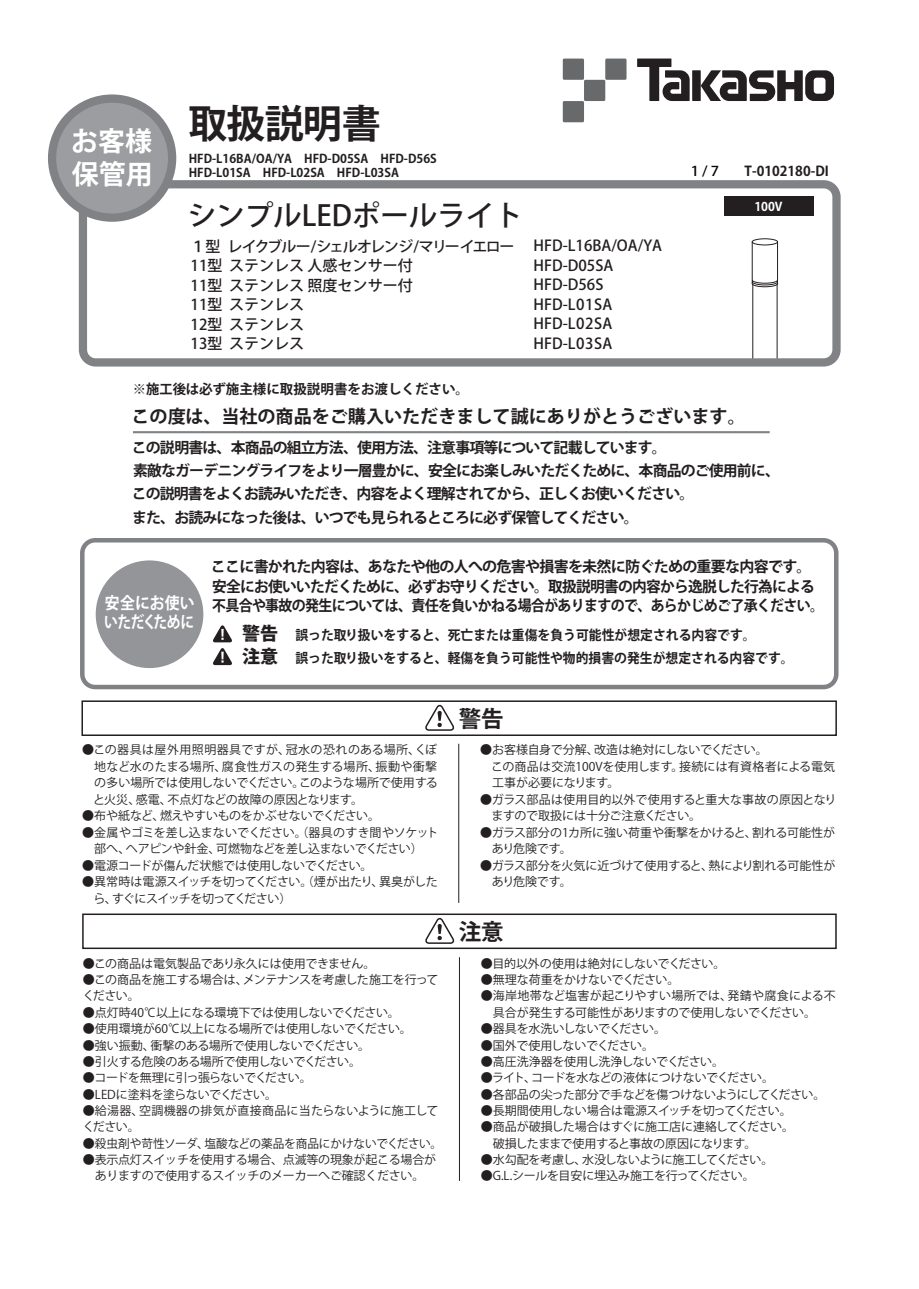
<style>
.page{position:relative;width:919px;height:1289px;background:#fff}
.page>*{position:absolute;margin:0;border:0;box-sizing:border-box;transform-origin:0 0}
.t1{font:700 39px "Koz Go Pro";letter-spacing:-.025em;color:#231f20}
.t2{font:500 28.5px "Koz Go Pro";color:#231f20}
.t3{font:700 27px/32.4px "Koz Go Pro";color:#fff}
.t4{font:700 22.5px "Koz Go Pro";color:#231f20}
.t5{font:700 18px "Koz Go Pro";color:#231f20}
.t6{font:800 18px/23.1px "Koz Go Pro";color:#231f20}
.t7{font:700 16.5px "Koz Go Pro";letter-spacing:-.04em;color:#fff;scale:.83 1}
.t8{font:500 15px/19.5px "Koz Go Pro";color:#231f20}
.t9{font:700 15px "Koz Go Pro";letter-spacing:-.05em;color:#231f20}
.t10{font:700 15px "Koz Go Pro";letter-spacing:-.05em;color:#231f20;scale:.93 1}
.t11{font:700 14.85px/23.4px "Koz Go Pro";letter-spacing:-.055em;color:#231f20}
.t12{font:700 13.5px/22.6px "Koz Go Pro";color:#231f20;scale:.95 1}
.t13{font:700 13.5px "Koz Go Pro";color:#231f20}
.t14{font:500 13.5px "Koz Go Pro";color:#070304;scale:1.09 1}
.t15{font:12px/16.5px "Koz Go Pro";letter-spacing:-.02em;color:#231f20}
.t16{font:12px/16.5px "Koz Go Pro";color:#231f20}
.t17{font:12px/16.5px "Koz Go Pro";letter-spacing:-.04em;color:#231f20}
.t18{font:700 12px/13.5px "Koz Go Pro";color:#231f20}
.t19{font:12px "Koz Go Pro";letter-spacing:.015em;color:#231f20}
.t20{font:12px "Koz Go Pro";letter-spacing:.025em;color:#231f20}
.t21{font:12px "Koz Go Pro";letter-spacing:-.05em;color:#231f20}
.t22{font:700 12px "Koz Go Pro";color:#fff}
</style>
<div class="page">
<svg style="left:637px;top:58px;width:52px;height:43px"></svg>
<div style="left:692px;top:70px;width:8px;height:31px;background:#231f20"></div>
<svg style="left:700px;top:70px;width:134px;height:31px"></svg>
<div style="left:562px;top:59px;width:22px;height:21px;background:#67696b"></div>
<div style="left:584px;top:80px;width:21px;height:21px;background:#67696b"></div>
<div style="left:605px;top:59px;width:21px;height:21px;background:#67696b"></div>
<div style="left:562px;top:101px;width:22px;height:21px;background:#67696b"></div>
<div style="left:723px;top:196px;width:90px;height:19px;background:#231f20"></div>
<div style="left:81px;top:700px;width:755px;height:36px;border:2px solid #231f20"></div>
<hr style="left:458px;top:743px;width:1px;height:159px;background:#231f20">
<svg style="left:425px;top:704px;width:30px;height:27px"></svg>
<hr style="left:459px;top:957px;width:1px;height:223px;background:#231f20">
<div style="left:82px;top:913px;width:754px;height:36px;border:2px solid #231f20"></div>
<svg style="left:425px;top:918px;width:30px;height:26px"></svg>
<div style="left:79px;top:180px;width:761px;height:186px;border:8px solid #808285;border-radius:13px"></div>
<div style="left:52px;top:99px;width:120px;height:119px;background:#9b9da0;border-radius:50%"></div>
<div style="left:48px;top:94px;width:128px;height:128px;border:8px solid #808285;border-radius:50%"></div>
<div style="left:96px;top:560px;width:107px;height:108px;background:#939598;border-radius:50%"></div>
<svg style="left:213px;top:625px;width:19px;height:40px"></svg>
<div style="left:80px;top:538px;width:758px;height:151px;border:5px solid #808285;border-radius:13px"></div>
<hr style="left:133px;top:431px;width:636px;height:2px;background:#808285">
<div style="left:751px;top:238px;width:26px;height:7px;border:1px solid #231f20;border-radius:50%"></div>
<hr style="left:751px;top:242px;width:1px;height:38px;background:#231f20">
<hr style="left:777px;top:242px;width:1px;height:38px;background:#231f20">
<svg style="left:751px;top:279px;width:27px;height:8px"></svg>
<hr style="left:752px;top:284px;width:1px;height:74px;background:#231f20">
<hr style="left:776px;top:284px;width:1px;height:74px;background:#231f20">
<h3 class="t3" style="left:71px;top:127px;width:83px">お客様保管用</h3>
<h1 class="t1" style="left:188px;top:99px;width:194px">取扱説明書</h1>
<p class="t18" style="left:189px;top:153px;width:249px">HFD-L16BA/OA/YA　HFD-D05SA　HFD-D56S<br>HFD-L01SA　HFD-L02SA　HFD-L03SA</p>
<h2 class="t2" style="left:188px;top:197px;width:337px">シンプルLEDポールライト</h2>
<p class="t8" style="left:191px;top:237px;width:325px">１型 レイクブルー/シェルオレンジ/マリーイエロー<br>11型 ステンレス 人感センサー付<br>11型 ステンレス 照度センサー付<br>11型 ステンレス<br>12型 ステンレス<br>13型 ステンレス</p>
<p class="t13" style="left:133px;top:380px;width:337px">※施工後は必ず施主様に取扱説明書をお渡しください。</p>
<p class="t8" style="left:533px;top:237px;width:130px">HFD-L16BA/OA/YA<br>HFD-D05SA<br>HFD-D56S<br>HFD-L01SA<br>HFD-L02SA<br>HFD-L03SA</p>
<p class="t14" style="left:691px;top:162px;width:27px">1 / 7</p>
<p class="t13" style="left:744px;top:162px;width:86px">T-0102180-DI</p>
<p class="t22" style="left:754px;top:199px;width:30px">100V</p>
<h3 class="t5" style="left:131px;top:404px;width:615px">この度は、当社の商品をご購入いただきまして誠にありがとうございます。</h3>
<p class="t11" style="left:132px;top:436px;width:649px">この説明書は、本商品の組立方法、使用方法、注意事項等について記載しています。<br>素敵なガーデニングライフをより一層豊かに、安全にお楽しみいただくために、本商品のご使用前に、この説明書をよくお読みいただき、内容をよく理解されてから、正しくお使いください。<br>また、お読みになった後は、いつでも見られるところに必ず保管してください。</p>
<p class="t9" style="left:211px;top:557px;width:602px">ここに書かれた内容は、あなたや他の人への危害や損害を未然に防ぐための重要な内容です。</p>
<p class="t9" style="left:212px;top:576px;width:604px">安全にお使いいただくために、必ずお守りください。取扱説明書の内容から逸脱した行為による</p>
<p class="t10" style="left:105px;top:596px;width:774px"><sup>安全にお使い</sup> 不具合や事故の発生については、責任を負いかねる場合がありますので、あらかじめご了承ください。</p>
<h3 class="t7" style="left:104px;top:611px;width:110px">いただくために</h3>
<p class="t12" style="left:295px;top:625px;width:526px">誤った取り扱いをすると、死亡または重傷を負う可能性が想定される内容です。<br>誤った取り扱いをすると、軽傷を負う可能性や物的損害の発生が想定される内容です。</p>
<h3 class="t6" style="left:242px;top:623px;width:37px">警告注意</h3>
<p class="t15" style="left:93px;top:742px;width:346px;text-align:justify;text-indent:-11px">●この器具は屋外用照明器具ですが、冠水の恐れのある場所、くぼ地など水のたまる場所、腐食性ガスの発生する場所、振動や衝撃の多い場所では使用しないでください。このような場所で使用すると火災、感電、不点灯などの故障の原因となります。</p>
<p class="t15" style="left:82px;top:808px;width:299px">●布や紙など、燃えやすいものをかぶせないでください。</p>
<p class="t15" style="left:82px;top:824px;width:357px;text-align:center">●金属やゴミを差し込まないでください。（器具のすき間やソケット部へ、ヘアピンや針金、可燃物などを差し込まないでください）</p>
<p class="t15" style="left:82px;top:857px;width:292px">●電源コードが傷んだ状態では使用しないでください。</p>
<p class="t17" style="left:93px;top:874px;width:346px;text-indent:-11px">●異常時は電源スイッチを切ってください。（煙が出たり、異臭がしたら、すぐにスイッチを切ってください）</p>
<p class="t15" style="left:83px;top:955px;width:294px">●この商品は電気製品であり永久には使用できません。</p>
<p class="t15" style="left:83px;top:971px;width:357px">●この商品を施工する場合は、メンテナンスを考慮した施工を行ってください。</p>
<p class="t15" style="left:83px;top:1004px;width:318px">●点灯時40℃以上になる環境下では使用しないでください。</p>
<p class="t15" style="left:83px;top:1020px;width:330px">●使用環境が60℃以上になる場所では使用しないでください。</p>
<p class="t15" style="left:83px;top:1037px;width:289px">●強い振動、衝撃のある場所で使用しないでください。</p>
<p class="t15" style="left:83px;top:1053px;width:280px">●引火する危険のある場所で使用しないでください。</p>
<p class="t17" style="left:83px;top:1069px;width:230px">●コードを無理に引っ張らないでください。</p>
<p class="t15" style="left:83px;top:1086px;width:196px">●LEDに塗料を塗らないでください。</p>
<p class="t20" style="left:83px;top:1102px;width:357px">●給湯器、空調機器の排気が直接商品に当たらないように施工して</p>
<p class="t15" style="left:83px;top:1135px;width:361px">●殺虫剤や苛性ソーダ、塩酸などの薬品を商品にかけないでください。</p>
<p class="t15" style="left:83px;top:1151px;width:355px">●表示点灯スイッチを使用する場合、点滅等の現象が起こる場合が　ありますので使用するスイッチのメーカーへご確認ください。</p>
<h3 class="t4" style="left:458px;top:703px;width:46px">警告</h3>
<p class="t15" style="left:480px;top:742px;width:289px">●お客様自身で分解、改造は絶対にしないでください。</p>
<p class="t19" style="left:480px;top:758px;width:357px">　この商品は交流100Vを使用します。接続には有資格者による電気</p>
<p class="t16" style="left:492px;top:775px;width:129px">工事が必要になります。</p>
<p class="t16" style="left:491px;top:791px;width:346px;text-indent:-12px">●ガラス部品は使用目的以外で使用すると重大な事故の原因となりますので取扱には十分ご注意ください。</p>
<p class="t16" style="left:491px;top:824px;width:345px;text-indent:-12px">●ガラス部分の1カ所に強い荷重や衝撃をかけると、割れる可能性があり危険です。</p>
<p class="t15" style="left:491px;top:857px;width:345px;text-indent:-12px">●ガラス部分を火気に近づけて使用すると、熱により割れる可能性があり危険です。</p>
<h3 class="t4" style="left:459px;top:916px;width:46px">注意</h3>
<p class="t15" style="left:480px;top:955px;width:246px">●目的以外の使用は絶対にしないでください。</p>
<p class="t15" style="left:480px;top:971px;width:200px">●無理な荷重をかけないでください。</p>
<p class="t16" style="left:480px;top:988px;width:356px">●海岸地帯など塩害が起こりやすい場所では、発錆や腐食による不　具合が発生する可能性がありますので使用しないでください。</p>
<p class="t15" style="left:480px;top:1020px;width:187px">●器具を水洗いしないでください。</p>
<p class="t15" style="left:480px;top:1037px;width:175px">●国外で使用しないでください。</p>
<p class="t15" style="left:480px;top:1053px;width:245px">●高圧洗浄器を使用し洗浄しないでください。</p>
<p class="t15" style="left:480px;top:1069px;width:295px">●ライト、コードを水などの液体につけないでください。</p>
<p class="t15" style="left:480px;top:1086px;width:346px">●各部品の尖った部分で手などを傷つけないようにしてください。</p>
<p class="t15" style="left:480px;top:1102px;width:312px">●長期間使用しない場合は電源スイッチを切ってください。</p>
<p class="t15" style="left:480px;top:1118px;width:315px">●商品が破損した場合はすぐに施工店に連絡してください。　破損したままで使用すると事故の原因になります。</p>
<p class="t21" style="left:480px;top:1151px;width:294px">●水勾配を考慮し、水没しないように施工してください。</p>
<p class="t15" style="left:480px;top:1167px;width:275px">●G.L.シールを目安に埋込み施工を行ってください。</p>
</div>
